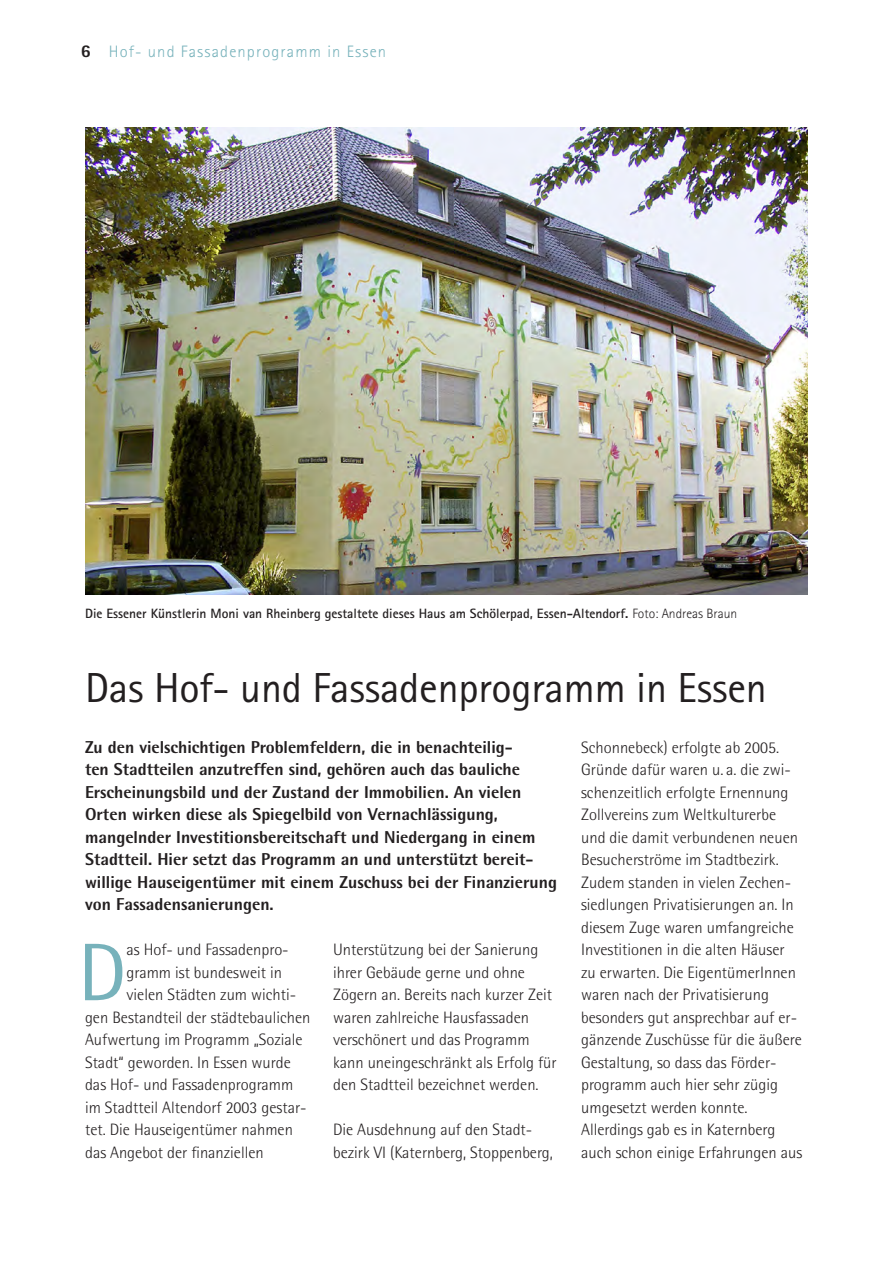
<style>
.page{position:relative;width:893px;height:1263px;background:#fff}
.page>*{position:absolute;margin:0;border:0;box-sizing:border-box;transform-origin:0 0}
.Initial{font:81.75px "Rotis Semi Sans";color:#77b2bb}
.t1{font:42px "Rotis Sans Serif";letter-spacing:-.005em;color:#231f20}
.Vorspann{font:800 17.25px/22.5px "Rotis Semi Sans";color:#231f20}
.Fließtext{font:300 16.5px/22.5px "Rotis Semi Sans";color:#231f20}
.Initial-2{font:300 16.5px/22.5px "Rotis Semi Sans";color:#231f20}
.t2{font:300 16.5px "Rotis Sans Serif";letter-spacing:.07em;color:#77b2bb}
.BU{font:700 13.5px "Rotis Sans Serif";color:#231f20}
.s1{font-weight:800;font-size:18px;color:#231f20}
.s2{font-weight:300}
</style>
<div class="page">
<img style="left:85px;top:128px;width:723px;height:466px">
<p class="t2" style="left:81px;top:42px;width:307px"><span class="s1">6</span> Hof- und Fassadenprogramm in Essen</p>
<p class="BU" style="left:85px;top:604px;width:654px">Die Essener Künstlerin Moni van Rheinberg gestaltete dieses Haus am Schölerpad, Essen-Altendorf. <span class="s2">Foto: Andreas Braun</span></p>
<p class="t1" style="left:85px;top:663px;width:683px">Das Hof- und Fassadenprogramm in Essen</p>
<p class="Vorspann" style="left:85px;top:735px;width:473px">Zu den vielschichtigen Problemfeldern, die in benachteilig-<br>ten Stadtteilen anzutreffen sind, gehören auch das bauliche Erscheinungsbild und der Zustand der Immobilien. An vielen Orten wirken diese als Spiegelbild von Vernachlässigung, mangelnder Investitionsbereitschaft und Niedergang in einem Stadtteil. Hier setzt das Programm an und unterstützt bereit&shy;willige Hauseigentümer mit einem Zuschuss bei der Finanzierung von Fassadensanierungen.</p>
<p class="Initial" style="left:78px;top:924px;width:50px">D</p>
<p class="Initial-2" style="left:127px;top:938px;width:164px">as Hof- und Fassadenpro-</p>
<p class="Fließtext" style="left:581px;top:736px;width:222px">Schonnebeck) erfolgte ab 2005.<br>Gründe dafür waren u. a. die zwi&shy;schenzeitlich erfolgte Ernennung<br>Zollvereins zum Weltkulturerbe und die damit verbundenen neuen<br>Besucherströme im Stadtbezirk.<br>Zudem standen in vielen Zechen&shy;siedlungen Privatisierungen an. In diesem Zuge waren umfangreiche<br>Investitionen in die alten Häuser zu erwarten. Die EigentümerInnen waren nach der Privatisierung besonders gut ansprechbar auf er&shy;gänzende Zuschüsse für die äußere<br>Gestaltung, so dass das Förder&shy;programm auch hier sehr zügig umgesetzt werden konnte.</p>
<p class="Fließtext" style="left:581px;top:1118px;width:223px">Allerdings gab es in Katernberg auch schon einige Erfahrungen aus</p>
<p class="Initial-2" style="left:333px;top:938px;width:225px">Unterstützung bei der Sanierung ihrer Gebäude gerne und ohne<br>Zögern an. Bereits nach kurzer Zeit waren zahlreiche Hausfassaden verschönert und das Programm kann uneingeschränkt als Erfolg für den Stadtteil bezeichnet werden.</p>
<p class="Fließtext" style="left:333px;top:1118px;width:221px">Die Ausdehnung auf den Stadt&shy;bezirk VI (Katernberg, Stoppenberg,</p>
<p class="Initial-2" style="left:127px;top:961px;width:157px">gramm ist bundesweit in</p>
<p class="Initial-2" style="left:127px;top:983px;width:171px">vielen Städten zum wichti-</p>
<p class="Initial-2" style="left:85px;top:1006px;width:227px">gen Bestandteil der städtebaulichen</p>
<p class="Initial-2" style="left:85px;top:1028px;width:219px">Aufwertung im Programm „Soziale</p>
<p class="Initial-2" style="left:85px;top:1051px;width:207px">Stadt“ geworden. In Essen wurde</p>
<p class="Initial-2" style="left:85px;top:1073px;width:210px">das Hof- und Fassadenprogramm</p>
<p class="Initial-2" style="left:85px;top:1096px;width:223px">im Stadtteil Altendorf 2003 gestar-</p>
<p class="Initial-2" style="left:85px;top:1118px;width:209px">tet. Die Hauseigentümer nahmen</p>
<p class="Initial-2" style="left:85px;top:1141px;width:180px">das Angebot der finanziellen</p>
</div>
